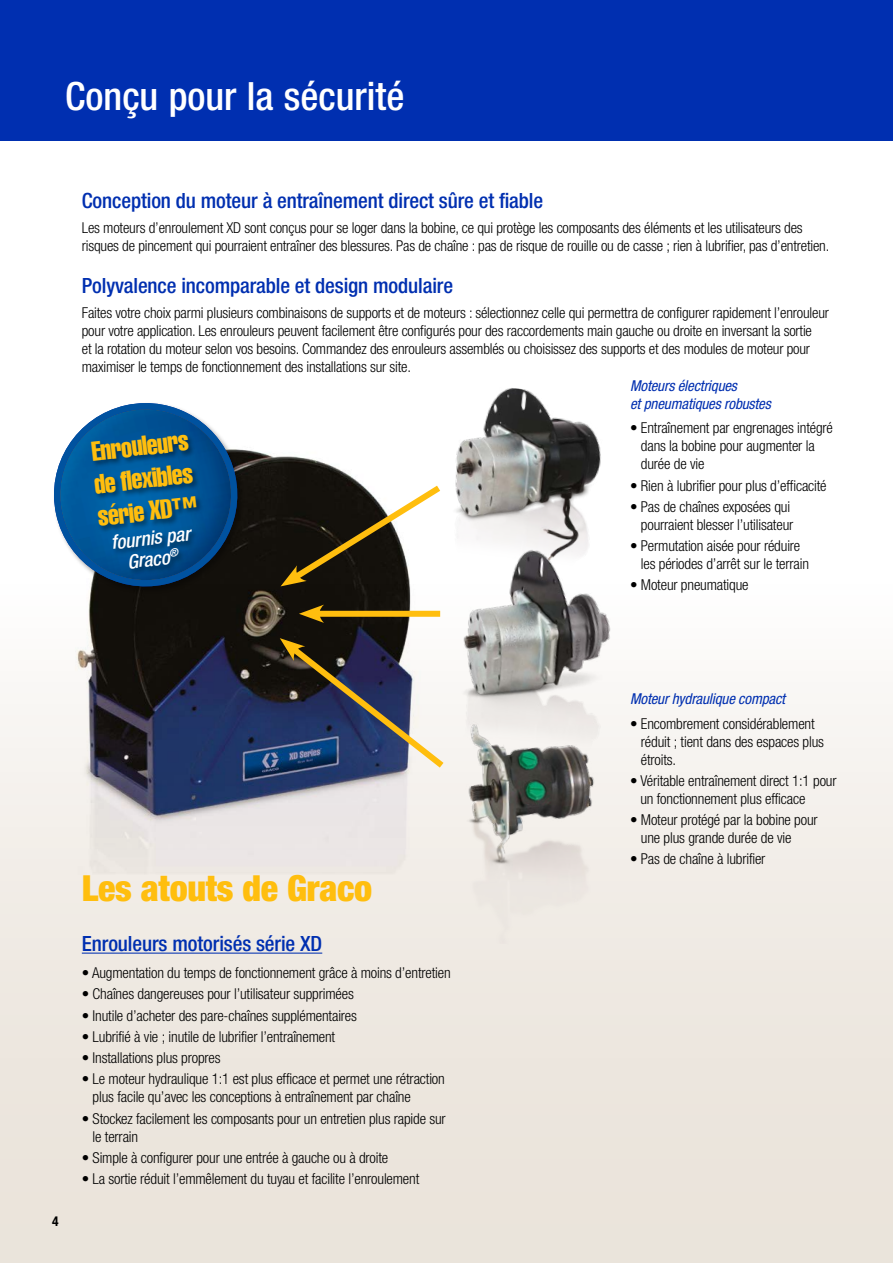
<style>
.page{position:relative;width:893px;height:1263px;background:#fff}
.page>*{position:absolute;margin:0;border:0;box-sizing:border-box;transform-origin:0 0}
.t1{font:500 condensed 39px "Helvetica Neue LT Std";color:#fff}
.t2{font:900 condensed 36px "Helvetica Neue LT Std";letter-spacing:-.005em;color:#ffbe0e}
.t3{font:27px/32.7px "Helvetica LT Std Comp";color:#ffbe0e;text-align:justify;scale:.95 1}
.t4{font:500 condensed 21px "Helvetica Neue LT Std";letter-spacing:-.005em;color:#002fb0}
.t5{font:italic 500 condensed 19.5px/21px "Helvetica Neue LT Std";color:#fff;text-align:center}
.t6{font:300 condensed 15px/18px "Helvetica Neue LT Std";letter-spacing:-.01em;color:#000}
.t7{font:italic condensed 15px/18px "Helvetica Neue LT Std";letter-spacing:-.01em;color:#002fb0}
.t8{font:700 condensed 13.5px "Helvetica Neue LT Std";color:#000}
</style>
<div class="page">
<div style="left:0;top:576px;width:893px;height:687px;background:linear-gradient(to bottom,#fcfbfa,#e7dfd5)"></div>
<div style="left:0;top:0;width:893px;height:140px;background:#002fb0"></div>
<img style="left:54px;top:450px;width:392px;height:424px">
<img style="left:441px;top:388px;width:160px;height:212px">
<img style="left:446px;top:538px;width:179px;height:222px">
<img style="left:440px;top:709px;width:170px;height:240px">
<svg style="left:281px;top:480px;width:166px;height:107px"></svg>
<div style="left:314px;top:611px;width:126px;height:6px;background:#ffbe0e"></div>
<svg style="left:299px;top:605px;width:25px;height:18px"></svg>
<svg style="left:280px;top:638px;width:170px;height:136px"></svg>
<hr style="left:82px;top:952px;width:240px;height:2px;background:#002fb0">
<svg style="left:45px;top:403px;width:201px;height:192px"></svg>
<h1 class="t1" style="left:65px;top:73px;width:341px">Conçu pour la sécurité</h1>
<h3 class="t4" style="left:82px;top:188px;width:463px">Conception du moteur à entraînement direct sûre et fiable</h3>
<p class="t6" style="left:82px;top:219px;width:749px">Les moteurs d’enroulement XD sont conçus pour se loger dans la bobine, ce qui protège les composants des éléments et les utilisateurs des risques de pincement qui pourraient entraîner des blessures. Pas de chaîne : pas de risque de rouille ou de casse ; rien à lubrifier, pas d’entretien.</p>
<h3 class="t4" style="left:82px;top:273px;width:373px">Polyvalence incomparable et design modulaire</h3>
<p class="t6" style="left:82px;top:303px;width:749px">Faites votre choix parmi plusieurs combinaisons de supports et de moteurs : sélectionnez celle qui permettra de configurer rapidement l’enrouleur pour votre application. Les enrouleurs peuvent facilement être configurés pour des raccordements main gauche ou droite en inversant la sortie<br>et la rotation du moteur selon vos besoins. Commandez des enrouleurs assemblés ou choisissez des supports et des modules de moteur pour maximiser le temps de fonctionnement des installations sur site.</p>
<h3 class="t3" style="left:88px;top:435px;width:107px;rotate:-7deg">Enrouleurs de flexibles série XD™</h3>
<h3 class="t5" style="left:110px;top:532px;width:81px;rotate:-6deg">fournis par<br>Graco</h3>
<p class="t7" style="left:630px;top:377px;width:142px">Moteurs électriques<br>et pneumatiques robustes</p>
<p class="t6" style="left:641px;top:419px;width:194px;text-indent:-11px">• Entraînement par engrenages intégré dans la bobine pour augmenter la durée de vie</p>
<p class="t6" style="left:630px;top:476px;width:198px">• Rien à lubrifier pour plus d’efficacité</p>
<p class="t6" style="left:630px;top:497px;width:165px;text-align:right">• Pas de chaînes exposées qui pourraient blesser l’utilisateur</p>
<p class="t6" style="left:641px;top:537px;width:170px;text-indent:-11px">• Permutation aisée pour réduire les périodes d’arrêt sur le terrain</p>
<p class="t6" style="left:630px;top:576px;width:120px">• Moteur pneumatique</p>
<p class="t8" style="left:52px;top:1213px;width:8px">4</p>
<h2 class="t2" style="left:82px;top:866px;width:292px">Les atouts de Graco</h2>
<h3 class="t4" style="left:82px;top:931px;width:242px">Enrouleurs motorisés série XD</h3>
<p class="t6" style="left:82px;top:964px;width:370px">• Augmentation du temps de fonctionnement grâce à moins d’entretien</p>
<p class="t6" style="left:82px;top:985px;width:274px">• Chaînes dangereuses pour l’utilisateur supprimées</p>
<p class="t6" style="left:82px;top:1006px;width:277px">• Inutile d’acheter des pare-chaînes supplémentaires</p>
<p class="t6" style="left:82px;top:1027px;width:255px">• Lubrifié à vie ; inutile de lubrifier l’entraînement</p>
<p class="t6" style="left:82px;top:1049px;width:140px">• Installations plus propres</p>
<p class="t6" style="left:93px;top:1070px;width:354px;text-indent:-11px">• Le moteur hydraulique 1:1 est plus efficace et permet une rétraction plus facile qu’avec les conceptions à entraînement par chaîne</p>
<p class="t6" style="left:93px;top:1109px;width:355px;text-indent:-11px">• Stockez facilement les composants pour un entretien plus rapide sur le terrain</p>
<p class="t6" style="left:82px;top:1148px;width:308px">• Simple à configurer pour une entrée à gauche ou à droite</p>
<p class="t6" style="left:82px;top:1169px;width:339px">• La sortie réduit l’emmêlement du tuyau et facilite l’enroulement</p>
<p class="t7" style="left:630px;top:690px;width:157px">Moteur hydraulique compact</p>
<p class="t6" style="left:641px;top:714px;width:185px;text-indent:-11px">• Encombrement considérablement réduit ; tient dans des espaces plus étroits.</p>
<p class="t6" style="left:640px;top:771px;width:198px;text-indent:-10px">• Véritable entraînement direct 1:1 pour un fonctionnement plus efficace</p>
<p class="t6" style="left:641px;top:811px;width:178px;text-indent:-11px">• Moteur protégé par la bobine pour une plus grande durée de vie</p>
<p class="t6" style="left:630px;top:850px;width:137px">• Pas de chaîne à lubrifier</p>
</div>
